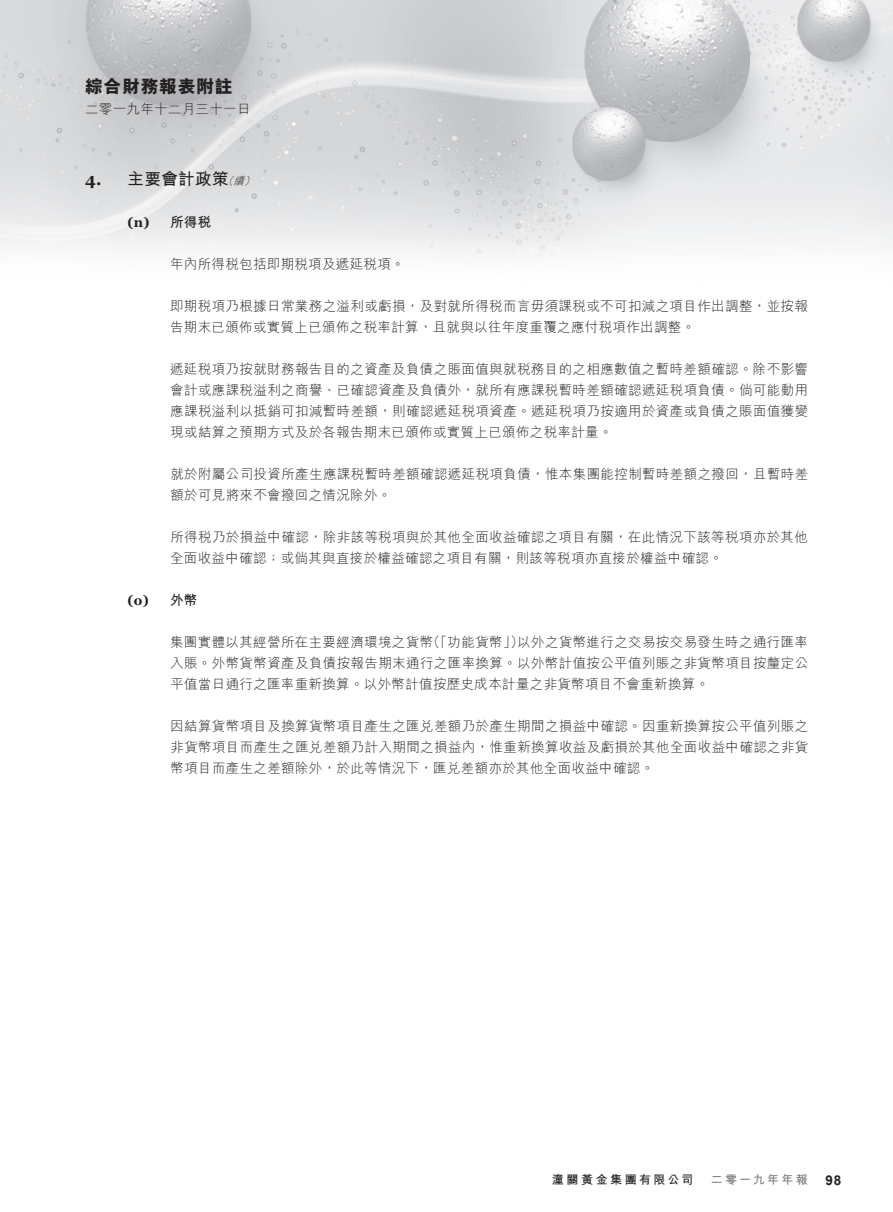
<style>
.page{position:relative;width:893px;height:1212px;background:#fff}
.page>*{position:absolute;margin:0;border:0;box-sizing:border-box;transform-origin:0 0}
.t1{font:800 18px "M Hei HK";letter-spacing:.03em;color:#231f20}
.t2{font:700 16.5px "M Hei HK";letter-spacing:.025em;color:#231f20}
.t3{font:700 16.5px "Georgia";color:#231f20}
.t4{font:300 13.5px/21px "M Hei HK";letter-spacing:.025em;color:#231f20}
.t5{font:700 13.5px "Georgia";color:#231f20}
.t6{font:700 13.5px "M Hei HK";color:#231f20}
.t7{font:700 13.5px "Arial";color:#231f20}
.t8{font:700 12px "M Hei HK";letter-spacing:.205em;color:#231f20}
.t9{font:700 12px "M Hei HK";letter-spacing:.19em;color:#76787b}
.t10{font:italic 300 10.5px "M Hei HK";color:#231f20}
</style>
<div class="page">
<img style="left:0;top:0;width:893px;height:257px">
<h1 class="t1" style="left:85px;top:74px;width:149px">綜合財務報表附註</h1>
<p class="t4" style="left:85px;top:98px;width:167px">二零一九年十二月三十一日</p>
<p class="t3" style="left:85px;top:168px;width:18px">4.</p>
<p class="t2" style="left:128px;top:167px;width:103px">主要會計政策</p>
<p class="t10" style="left:233px;top:174px;width:16px">續</p>
<p class="t10" style="left:223px;top:174px;width:16px">（</p>
<p class="t10" style="left:244px;top:174px;width:16px">(</p>
<p class="t5" style="left:128px;top:213px;width:24px">n( )</p>
<p class="t5" style="left:128px;top:591px;width:23px">o( )</p>
<p class="t6" style="left:170px;top:212px;width:43px">所得稅</p>
<p class="t4" style="left:170px;top:253px;width:236px">年內所得稅包括即期稅項及遞延稅項。</p>
<p class="t4" style="left:170px;top:295px;width:639px">即期稅項乃根據日常業務之溢利或虧損，及對就所得稅而言毋須課稅或不可扣減之項目作出調整，並按報告期末已頒佈或實質上已頒佈之稅率計算，且就與以往年度重覆之應付稅項作出調整。</p>
<p class="t4" style="left:170px;top:358px;width:640px;text-align:justify">遞延稅項乃按就財務報告目的之資產及負債之賬面值與就稅務目的之相應數值之暫時差額確認。除不影響會計或應課稅溢利之商譽、已確認資產及負債外，就所有應課稅暫時差額確認遞延稅項負債。倘可能動用應課稅溢利以抵銷可扣減暫時差額，則確認遞延稅項資產。遞延稅項乃按適用於資產或負債之賬面值獲變現或結算之預期方式及於各報告期末已頒佈或實質上已頒佈之稅率計量。</p>
<p class="t4" style="left:170px;top:463px;width:639px">就於附屬公司投資所產生應課稅暫時差額確認遞延稅項負債，惟本集團能控制暫時差額之撥回，且暫時差額於可見將來不會撥回之情況除外。</p>
<p class="t4" style="left:170px;top:526px;width:639px">所得稅乃於損益中確認，除非該等稅項與於其他全面收益確認之項目有關，在此情況下該等稅項亦於其他全面收益中確認；或倘其與直接於權益確認之項目有關，則該等稅項亦直接於權益中確認。</p>
<p class="t6" style="left:170px;top:590px;width:29px">外幣</p>
<p class="t4" style="left:427px;top:631px;width:98px">（「功能貨幣」）</p>
<p class="t4" style="left:170px;top:631px;width:640px">集團實體以其經營所在主要經濟環境之貨幣<br>入賬。外幣貨幣資產及負債按報告期末通行之匯率換算。以外幣計值按公平值列賬之非貨幣項目按釐定公平值當日通行之匯率重新換算。以外幣計值按歷史成本計量之非貨幣項目不會重新換算。</p>
<p class="t4" style="left:170px;top:715px;width:640px;text-align:justify">因結算貨幣項目及換算貨幣項目產生之匯兌差額乃於產生期間之損益中確認。因重新換算按公平值列賬之非貨幣項目而產生之匯兌差額乃計入期間之損益內，惟重新換算收益及虧損於其他全面收益中確認之非貨幣項目而產生之差額除外，於此等情況下，匯兌差額亦於其他全面收益中確認。</p>
<p class="t4" style="left:517px;top:631px;width:292px">以外之貨幣進行之交易按交易發生時之通行匯率</p>
<p class="t8" style="left:552px;top:1171px;width:143px">潼關黃金集團有限公司</p>
<p class="t9" style="left:711px;top:1171px;width:99px">二零一九年年報</p>
<p class="t7" style="left:826px;top:1171px;width:17px">98</p>
</div>
